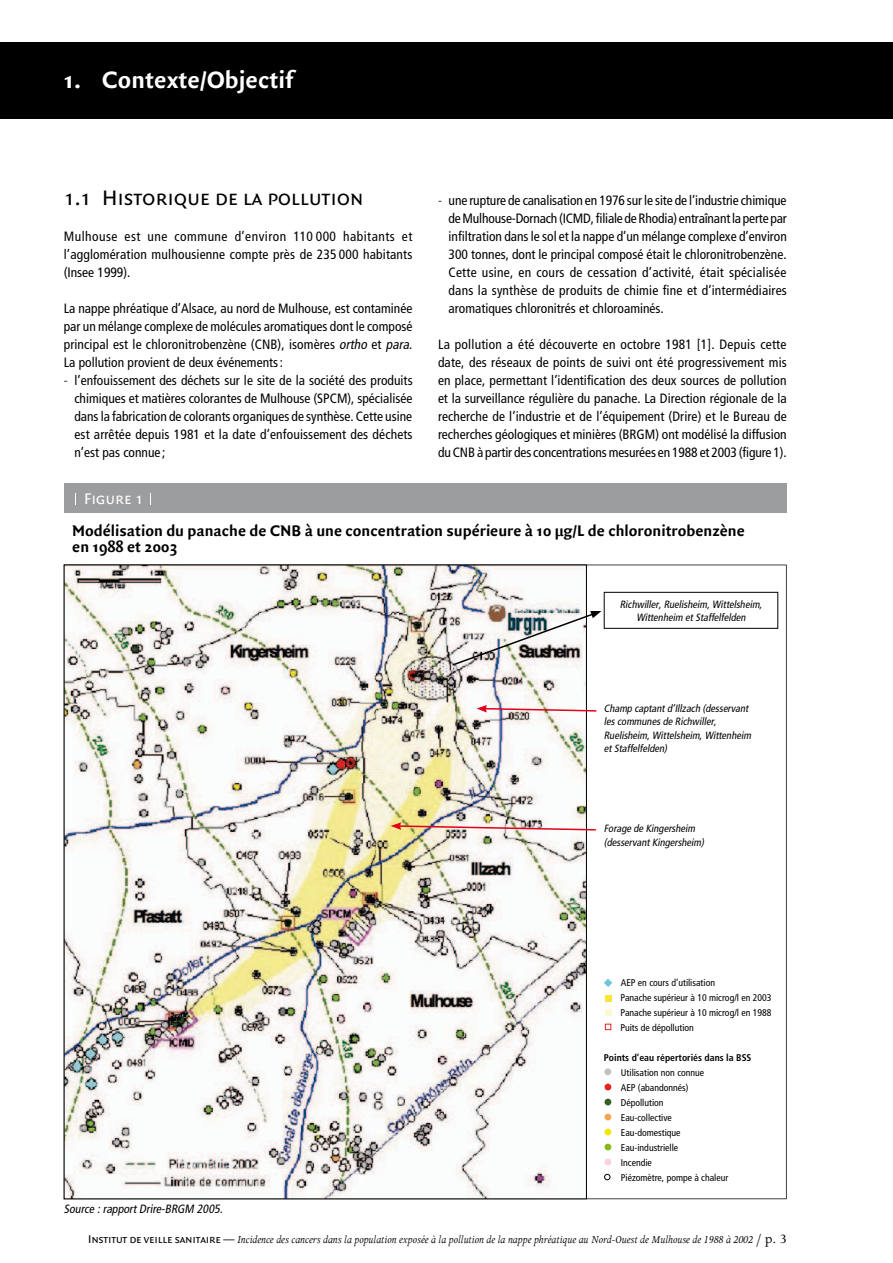
<style>
.page{position:relative;width:893px;height:1263px;background:#fff}
.page>*{position:absolute;margin:0;border:0;box-sizing:border-box;transform-origin:0 0}
.t1{font:700 25.5px "Quadraat Sans";color:#fff}
.t2{font:22.5px "Quadraat Sans Caps";color:#000}
.t3{font:700 16.5px/16.5px "Quadraat Sans";color:#000}
.t4{font:16.5px "Quadraat Sans Caps";color:#fff}
.t5{font:condensed 13.5px/18px "Frutiger LT Std";color:#000;text-align:justify}
.t6{font:italic 12px "Apollo";color:#000;scale:.85 1}
.t7{font:italic condensed 12px "Frutiger LT Std";color:#000}
.t8{font:italic condensed 10.5px/13.5px "Frutiger LT Std";color:#000}
.t9{font:condensed 9.75px/15px "Frutiger LT Std";color:#000}
.t10{font:700 condensed 9.75px "Frutiger LT Std";color:#000}
.s1{font-style:italic}
.s2{font-weight:300}
.s3{font-family:"Quadraat Sans Caps";font-style:normal}
.s4{font-style:normal;font-size:14.25px}
</style>
<div class="page">
<div style="left:0;top:43px;width:893px;height:76px;background:#000"></div>
<svg style="left:587px;top:565px;width:200px;height:634px"></svg>
<div style="left:604px;top:592px;width:174px;height:37px;border:1px solid #000"></div>
<svg style="left:604px;top:978px;width:8px;height:9px"></svg>
<div style="left:605px;top:995px;width:7px;height:7px;background:#f5e73a"></div>
<div style="left:605px;top:1010px;width:7px;height:6px;background:#fdf9d2"></div>
<svg style="left:605px;top:1024px;width:6px;height:6px"></svg>
<div style="left:604px;top:1068px;width:7px;height:7px;background:#c1c0c1;border-radius:50%"></div>
<div style="left:604px;top:1084px;width:7px;height:6px;background:#e42322;border-radius:50%"></div>
<div style="left:604px;top:1099px;width:7px;height:6px;background:#376124;border-radius:50%"></div>
<div style="left:604px;top:1114px;width:7px;height:6px;background:#f5a752;border-radius:50%"></div>
<div style="left:604px;top:1129px;width:7px;height:6px;background:#f4e500;border-radius:50%"></div>
<div style="left:604px;top:1144px;width:7px;height:6px;background:#84b81b;border-radius:50%"></div>
<div style="left:604px;top:1159px;width:7px;height:6px;background:#f8d0e1;border-radius:50%"></div>
<svg style="left:604px;top:1174px;width:6px;height:6px"></svg>
<img style="left:66px;top:567px;width:519px;height:630px">
<svg style="left:476px;top:705px;width:122px;height:7px"></svg>
<svg style="left:391px;top:822px;width:206px;height:9px"></svg>
<img style="left:451px;top:611px;width:150px;height:56px">
<div style="left:64px;top:484px;width:723px;height:29px;background:#9c9d9f"></div>
<h1 class="t1" style="left:64px;top:65px;width:232px">1. Contexte/Objectif</h1>
<h2 class="t2" style="left:64px;top:184px;width:301px">1.1 Historique de la pollution</h2>
<p class="t5" style="left:64px;top:227px;width:350px">Mulhouse est une commune d’environ 110 000 habitants et l’agglomération mulhousienne compte près de 235 000 habitants (Insee 1999).</p>
<p class="t5" style="left:64px;top:299px;width:350px">La nappe phréatique d’Alsace, au nord de Mulhouse, est contaminée par un mélange complexe de molécules aromatiques dont le composé principal est le chloronitrobenzène (CNB), isomères <span class="s1">ortho</span> et <span class="s1">para</span>.<br>La pollution provient de deux événements :</p>
<p class="t5" style="left:74px;top:371px;width:340px;text-indent:-11px"><span class="s2">-</span> l’enfouissement des déchets sur le site de la société des produits chimiques et matières colorantes de Mulhouse (SPCM), spécialisée dans la fabrication de colorants organiques de synthèse. Cette usine est arrêtée depuis 1981 et la date d’enfouissement des déchets n’est pas connue ;</p>
<p class="t5" style="left:449px;top:191px;width:340px;text-indent:-11px"><span class="s2">-</span> une rupture de canalisation en 1976 sur le site de l’industrie chimique de Mulhouse-Dornach (ICMD, filiale de Rhodia) entraînant la perte par infiltration dans le sol et la nappe d’un mélange complexe d’environ 300 tonnes, dont le principal composé était le chloronitrobenzène.<br>Cette usine, en cours de cessation d’activité, était spécialisée dans la synthèse de produits de chimie fine et d’intermédiaires aromatiques chloronitrés et chloroaminés.</p>
<p class="t5" style="left:438px;top:335px;width:350px">La pollution a été découverte en octobre 1981 [1]. Depuis cette date, des réseaux de points de suivi ont été progressivement mis en place, permettant l’identification des deux sources de pollution et la surveillance régulière du panache. La Direction régionale de la recherche de l’industrie et de l’équipement (Drire) et le Bureau de recherches géologiques et minières (BRGM) ont modélisé la diffusion du CNB à partir des concentrations mesurées en 1988 et 2003 (figure 1).</p>
<p class="t4" style="left:84px;top:489px;width:61px">Figure 1</p>
<p class="t3" style="left:72px;top:522px;width:674px">Modélisation du panache de CNB à une concentration supérieure à 10 µg/L de chloronitrobenzène en 1988 et 2003</p>
<p class="t8" style="left:620px;top:597px;width:146px;text-align:center">Richwiller,Ruelisheim,Wittelsheim,<br>Wittenheim etStaffelfelden</p>
<p class="t8" style="left:604px;top:702px;width:151px">Champ captantd’Illzach (desservant lescommunesde Richwiller,<br>Ruelisheim,Wittelsheim,Wittenheim etStaffelfelden)</p>
<p class="t8" style="left:604px;top:822px;width:104px">Forage de Kingersheim (desservantKingersheim)</p>
<p class="t7" style="left:64px;top:1202px;width:163px">Source :rapportDrire-BRGM 2005.</p>
<p class="t9" style="left:620px;top:975px;width:153px">AEP en cours d’utilisation<br>Panache supérieur à 10 microg/l en 2003<br>Panache supérieur à 10 microg/l en 1988<br>Puits de dépollution</p>
<p class="t10" style="left:604px;top:1052px;width:149px">Points d’eau répertoriés dans la BSS</p>
<p class="t9" style="left:621px;top:1065px;width:109px">Utilisation non connue<br>AEP (abandonnés)<br>Dépollution<br>Eau-collective<br>Eau-domestique<br>Eau-industrielle<br>Incendie<br>Piézomètre, pompe à chaleur</p>
<p class="t6" style="left:88px;top:1233px;width:823px"><span class="s3">Institut de veille sanitaire —</span> Incidence des cancers dans la population exposée à la pollution de la nappe phréatique au Nord-Ouest de Mulhouse de 1988 à 2002 <span class="s4">/ p. 3</span></p>
</div>
